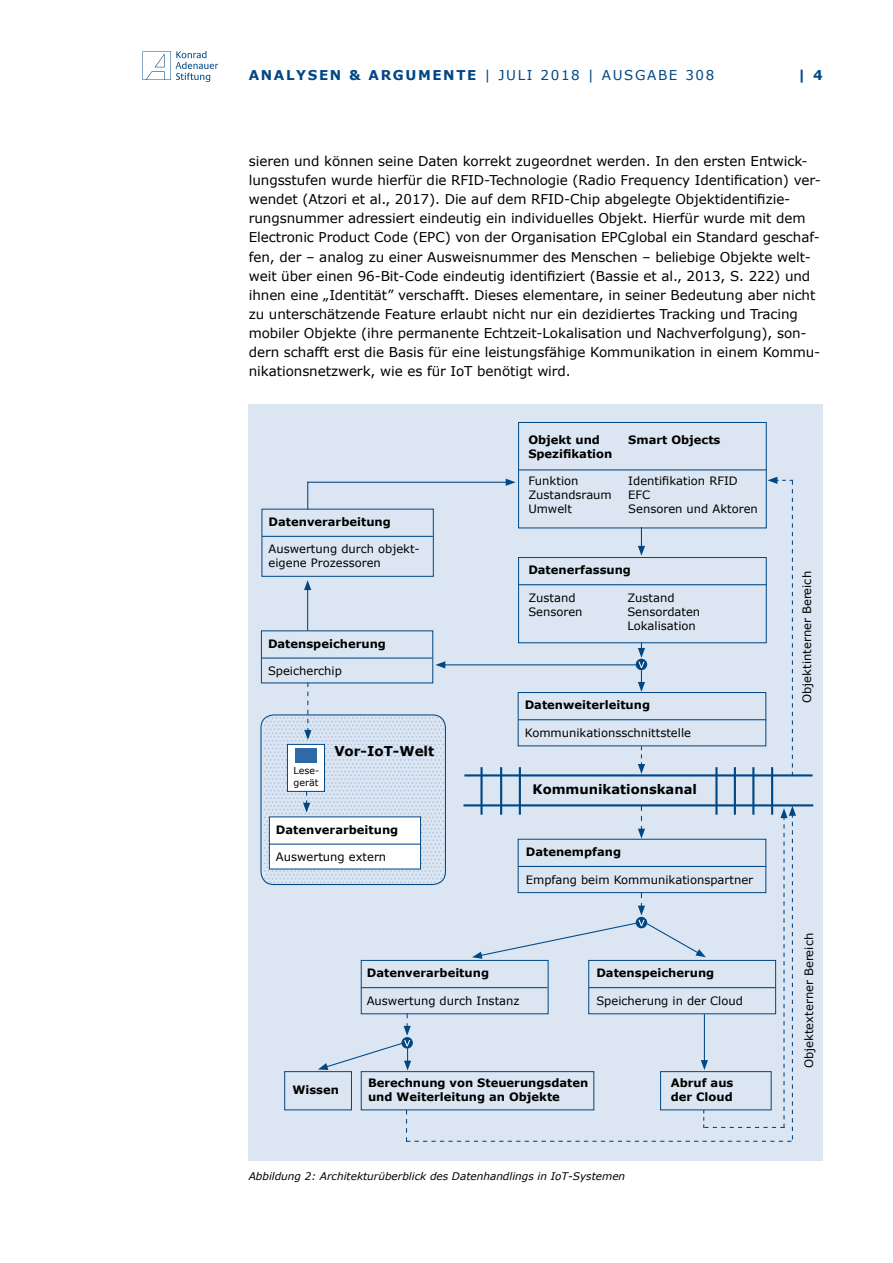
<style>
.page{position:relative;width:893px;height:1263px;background:#fff}
.page>*{position:absolute;margin:0;border:0;box-sizing:border-box;transform-origin:0 0}
.t1{font:13.5px/19.2px "Verdana";letter-spacing:-.005em;color:#000}
.t2{font:13.5px "Verdana";letter-spacing:.12em;color:#004785}
.t3{font:700 13.5px "Verdana";color:#000}
.t4{font:700 13.5px "Verdana";color:#004785}
.t5{font:700 13.05px "Verdana";color:#000}
.t6{font:11.55px/13.8px "Verdana";color:#000}
.t7{font:700 11.55px/13.8px "Verdana";color:#000}
.t8{font:italic 10.5px "Verdana";color:#000}
.t9{font:9.45px/11.4px "Verdana";color:#000}
.s1{font-weight:700}
</style>
<div class="page">
<svg style="left:142px;top:51px;width:76px;height:31px"></svg>
<div style="left:249px;top:404px;width:574px;height:757px;background:#dbe6f2"></div>
<div style="left:518px;top:422px;width:249px;height:106px;border:1px solid #004785"></div>
<hr style="left:262px;top:536px;width:171px;height:1px;background:#004785">
<hr style="left:261px;top:657px;width:171px;height:2px;background:#004785">
<hr style="left:519px;top:469px;width:248px;height:1px;background:#004785">
<hr style="left:464px;top:774px;width:349px;height:2px;background:#004785">
<hr style="left:463px;top:804px;width:350px;height:2px;background:#004785">
<svg style="left:264px;top:477px;width:532px;height:665px"></svg>
<p class="t2" style="left:249px;top:66px;width:467px"><span class="s1">ANALYSEN &amp; ARGUMENTE</span> | JULI 2018 | AUSGABE 308</p>
<p class="t4" style="left:798px;top:66px;width:26px">| 4</p>
<p class="t1" style="left:249px;top:151px;width:574px">sieren und können seine Daten korrekt zugeordnet werden. In den ersten Entwick&shy;lungsstufen wurde hierfür die RFID-Technologie (Radio Frequency Identification) ver&shy;wendet (Atzori et al., 2017). Die auf dem RFID-Chip abgelegte Objektidentifizie&shy;rungsnummer adressiert eindeutig ein individuelles Objekt. Hierfür wurde mit dem Electronic Product Code (EPC) von der Organisation EPCglobal ein Standard geschaf&shy;fen, der – analog zu einer Ausweisnummer des Menschen – beliebige Objekte welt&shy;weit über einen 96-Bit-Code eindeutig identifiziert (Bassie et al., 2013, S. 222) und ihnen eine „Identität” verschafft. Dieses elementare, in seiner Bedeutung aber nicht zu unterschätzende Feature erlaubt nicht nur ein dezidiertes Tracking und Tracing mobiler Objekte (ihre permanente Echtzeit-Lokalisation und Nachverfolgung), son&shy;dern schafft erst die Basis für eine leistungsfähige Kommunikation in einem Kommu&shy;nikationsnetzwerk, wie es für IoT benötigt wird.</p>
<p class="t7" style="left:269px;top:515px;width:124px">Datenverarbeitung</p>
<p class="t6" style="left:269px;top:542px;width:153px">Auswertung durch objekt&shy;eigene Prozessoren</p>
<p class="t7" style="left:268px;top:636px;width:119px">Datenspeicherung</p>
<p class="t6" style="left:268px;top:664px;width:75px">Speicherchip</p>
<p class="t3" style="left:334px;top:741px;width:102px">Vor-IoT-Welt</p>
<p class="t9" style="left:294px;top:765px;width:27px">Lese&shy;gerät</p>
<p class="t7" style="left:276px;top:822px;width:124px">Datenverarbeitung</p>
<p class="t6" style="left:276px;top:850px;width:112px">Auswertung extern</p>
<p class="t7" style="left:528px;top:432px;width:86px">Objekt und<br>Spezifikation</p>
<p class="t6" style="left:528px;top:474px;width:85px">Funktion<br>Zustandsraum<br>Umwelt</p>
<p class="t7" style="left:628px;top:432px;width:94px">Smart Objects</p>
<p class="t6" style="left:628px;top:474px;width:131px">Identifikation RFID<br>EFC<br>Sensoren und Aktoren</p>
<p class="t7" style="left:528px;top:563px;width:104px">Datenerfassung</p>
<p class="t6" style="left:528px;top:590px;width:49px">Zustand</p>
<p class="t6" style="left:627px;top:590px;width:49px">Zustand</p>
<p class="t6" style="left:528px;top:604px;width:56px">Sensoren</p>
<p class="t6" style="left:627px;top:604px;width:74px">Sensordaten<br>Lokalisation</p>
<p class="t7" style="left:525px;top:698px;width:127px">Datenweiterleitung</p>
<p class="t6" style="left:525px;top:725px;width:168px">Kommunikationsschnittstelle</p>
<p class="t5" style="left:533px;top:780px;width:166px">Kommunikationskanal</p>
<p class="t7" style="left:526px;top:845px;width:97px">Datenempfang</p>
<p class="t6" style="left:526px;top:872px;width:229px">Empfang beim Kommunikationspartner</p>
<p class="t7" style="left:367px;top:966px;width:124px">Datenverarbeitung</p>
<p class="t6" style="left:367px;top:993px;width:154px">Auswertung durch Instanz</p>
<p class="t7" style="left:596px;top:966px;width:119px">Datenspeicherung</p>
<p class="t6" style="left:596px;top:993px;width:148px">Speicherung in der Cloud</p>
<p class="t7" style="left:292px;top:1083px;width:48px">Wissen</p>
<p class="t7" style="left:671px;top:1075px;width:64px">Abruf aus der Cloud</p>
<p class="t7" style="left:368px;top:1075px;width:222px">Berechnung von Steuerungsdaten und Weiterleitung an Objekte</p>
<p class="t8" style="left:249px;top:1169px;width:378px">Abbildung 2: Architekturüberblick des Datenhandlings in IoT-Systemen</p>
<p class="t6" style="left:800px;top:703px;width:133px;rotate:-90deg">Objektinterner Bereich</p>
<p class="t6" style="left:802px;top:1068px;width:136px;rotate:-90deg">Objektexterner Bereich</p>
</div>
